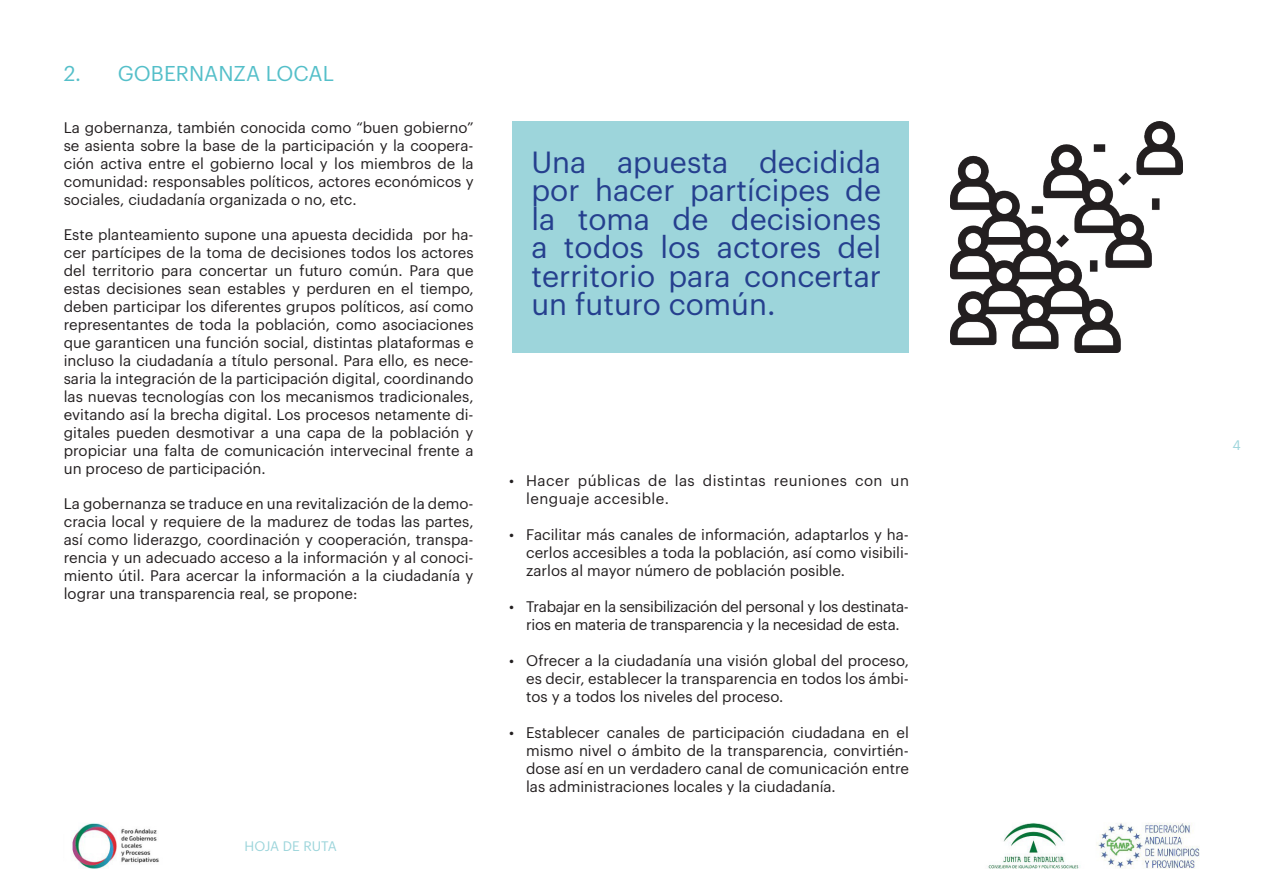
<style>
.page{position:relative;width:1263px;height:893px;background:#fff}
.page>*{position:absolute;margin:0;border:0;box-sizing:border-box;transform-origin:0 0}
.Destacado{font:30px/28.5px "Graphik";color:#253f8e;text-align:justify}
.t1{font:21px "Graphik";color:#54bfc9}
.Texto_cuerpo{font:15px/18px "Graphik";color:#231f20;text-align:justify}
.Texto_cuerpo-2{font:15px/18px "Graphik";letter-spacing:-.02em;color:#231f20;text-align:center}
.Texto_cuerpo-3{font:15px/18px "Graphik";letter-spacing:.03em;color:#231f20}
.t2{font:13.5px "Graphik";letter-spacing:-.005em;color:#9dd5db}
</style>
<div class="page">
<img style="left:988px;top:822px;width:211px;height:47px">
<img style="left:72px;top:823px;width:87px;height:46px">
<div style="left:512px;top:121px;width:397px;height:232px;background:#9dd5db"></div>
<img style="left:951px;top:121px;width:231px;height:232px">
<p class="t1" style="left:64px;top:58px;width:272px">2. GOBERNANZA LOCAL</p>
<p class="Texto_cuerpo" style="left:64px;top:117px;width:411px">La gobernanza, también conocida como “buen gobierno” se asienta sobre la base de la participación y la coopera&shy;ción activa entre el gobierno local y los miembros de la comunidad: responsables políticos, actores económicos y sociales, ciudadanía organizada o no, etc.</p>
<p class="Texto_cuerpo" style="left:64px;top:224px;width:411px">Este planteamiento supone una apuesta decidida por ha&shy;cer partícipes de la toma de decisiones todos los actores del territorio para concertar un futuro común. Para que estas decisiones sean estables y perduren en el tiempo, deben participar los diferentes grupos políticos, así como representantes de toda la población, como asociaciones que garanticen una función social, distintas plataformas e incluso la ciudadanía a título personal. Para ello, es nece&shy;saria la integración de la participación digital, coordinando las nuevas tecnologías con los mecanismos tradicionales, evitando así la brecha digital. Los procesos netamente di&shy;gitales pueden desmotivar a una capa de la población y propiciar una falta de comunicación intervecinal frente a un proceso de participación.</p>
<p class="Texto_cuerpo" style="left:64px;top:493px;width:411px">La gobernanza se traduce en una revitalización de la demo&shy;cracia local y requiere de la madurez de todas las partes, así como liderazgo, coordinación y cooperación, transpa&shy;rencia y un adecuado acceso a la información y al conoci&shy;miento útil. Para acercar la información a la ciudadanía y lograr una transparencia real, se propone:</p>
<p class="t2" style="left:244px;top:836px;width:94px">HOJA DE RUTA</p>
<p class="Destacado" style="left:531px;top:145px;width:351px">Una apuesta decidida por hacer partícipes de la toma de decisiones a todos los actores del territorio para concertar un futuro común.</p>
<p class="Texto_cuerpo-3" style="left:526px;top:470px;width:384px;text-indent:-17px">• Hacer públicas de las distintas reuniones con un lenguaje accesible.</p>
<p class="Texto_cuerpo" style="left:526px;top:524px;width:384px;text-indent:-17px">• Facilitar más canales de información, adaptarlos y ha&shy;cerlos accesibles a toda la población, así como visibili&shy;zarlos al mayor número de población posible.</p>
<p class="Texto_cuerpo-2" style="left:509px;top:596px;width:401px">• Trabajar en la sensibilización del personal y los destinata&shy;rios en materia de transparencia y la necesidad de esta.</p>
<p class="Texto_cuerpo" style="left:526px;top:650px;width:384px;text-indent:-17px">• Ofrecer a la ciudadanía una visión global del proceso, es decir, establecer la transparencia en todos los ámbi&shy;tos y a todos los niveles del proceso.</p>
<p class="Texto_cuerpo" style="left:526px;top:722px;width:384px;text-indent:-17px">• Establecer canales de participación ciudadana en el mismo nivel o ámbito de la transparencia, convirtién&shy;dose así en un verdadero canal de comunicación entre las administraciones locales y la ciudadanía.</p>
<p class="t2" style="left:1232px;top:435px;width:10px">4</p>
</div>
